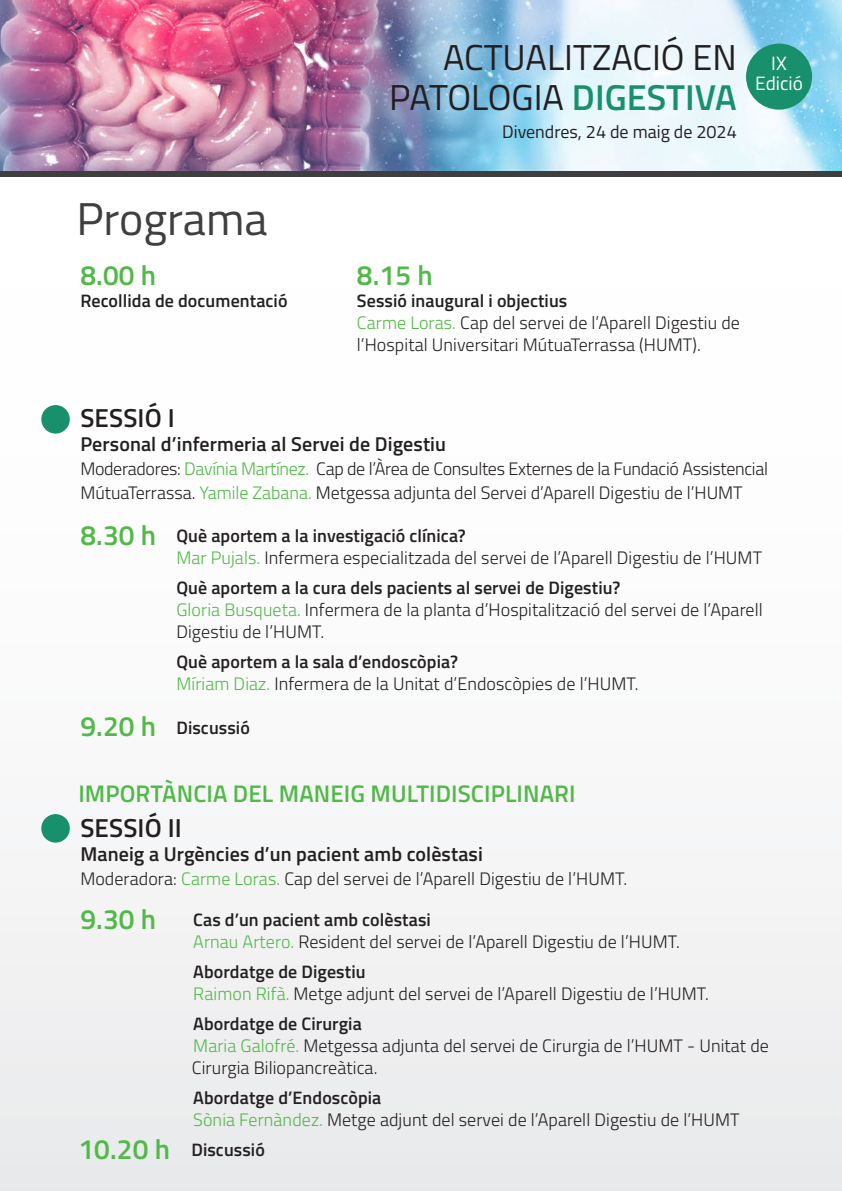
<style>
.page{position:relative;width:842px;height:1191px;background:#fff}
.page>*{position:absolute;margin:0;border:0;box-sizing:border-box;transform-origin:0 0}
.t1{font:46px "Titillium Web";color:#3f3f40}
.t2{font:36px/40px "Titillium Web";color:#231f20;text-align:right}
.t3{font:600 28px "Titillium Web";letter-spacing:.005em;color:#51b948}
.t4{font:600 26px "Titillium Web";letter-spacing:.005em;color:#231f20}
.t5{font:600 24px "Titillium Web";letter-spacing:.005em;color:#51b948}
.t6{font:600 20px "Titillium Web";letter-spacing:.005em;color:#231f20}
.t7{font:19.2px/20px "Titillium Web";color:#fff;text-align:center}
.t8{font:300 18px/22px "Titillium Web";letter-spacing:.005em;color:#231f20}
.t9{font:300 18px/24px "Titillium Web";letter-spacing:-.015em;color:#231f20}
.t10{font:600 18px "Titillium Web";letter-spacing:.005em;color:#231f20}
.t11{font:18px "Titillium Web";color:#231f20}
.s1{font-weight:600;color:#17906b}
.s2{font-weight:600}
.s3{color:#51b948}
</style>
<div class="page">
<div style="left:0;top:272px;width:842px;height:919px;background:linear-gradient(to right,#f7f7f7,#f7f7f7)"></div>
<img style="left:0;top:0;width:842px;height:172px">
<div style="left:746px;top:44px;width:66px;height:66px;background:#17906b;border-radius:50%"></div>
<div style="left:41px;top:405px;width:29px;height:28px;background:#17906b;border-radius:50%"></div>
<div style="left:41px;top:814px;width:29px;height:28px;background:#17906b;border-radius:50%"></div>
<div style="left:0;top:172px;width:842px;height:5px;background:#3f3f40"></div>
<h1 class="t1" style="left:76px;top:185px;width:193px">Programa</h1>
<h3 class="t3" style="left:80px;top:254px;width:77px">8.00 h</h3>
<p class="t10" style="left:80px;top:287px;width:209px">Recollida de documentació</p>
<h2 class="t2" style="left:389px;top:35px;width:349px">ACTUALITZACIÓ EN<br>PATOLOGIA <span class="s1">DIGESTIVA</span></h2>
<p class="t11" style="left:502px;top:119px;width:236px">Divendres, 24 de maig de 2024</p>
<p class="t7" style="left:755px;top:53px;width:49px">IX<br>Edició</p>
<h3 class="t3" style="left:357px;top:254px;width:77px">8.15 h</h3>
<p class="t8" style="left:357px;top:289px;width:384px"><span class="s2">Sessió inaugural i objectius<br></span><span class="s3">Carme Loras.</span> Cap del servei de l’Aparell Digestiu de l’Hospital Universitari MútuaTerrassa (HUMT).</p>
<h3 class="t4" style="left:80px;top:399px;width:96px">SESSIÓ I</h3>
<p class="t6" style="left:80px;top:429px;width:367px">Personal d’infermeria al Servei de Digestiu</p>
<p class="t9" style="left:80px;top:456px;width:689px">Moderadores: <span class="s3">Davínia Martínez.</span> Cap de l’Àrea de Consultes Externes de la Fundació Assistencial<br>MútuaTerrassa. <span class="s3">Yamile Zabana.</span> Metgessa adjunta del Servei d’Aparell Digestiu de l’HUMT</p>
<h3 class="t3" style="left:80px;top:514px;width:77px">8.30 h</h3>
<h3 class="t3" style="left:80px;top:705px;width:77px">9.20 h</h3>
<p class="t8" style="left:176px;top:524px;width:587px"><span class="s2">Què aportem a la investigació clínica?<br></span><span class="s3">Mar Pujals.</span> Infermera especialitzada del servei de l’Aparell Digestiu de l’HUMT</p>
<p class="t8" style="left:176px;top:576px;width:588px"><span class="s2">Què aportem a la cura dels pacients al servei de Digestiu?<br></span><span class="s3">Gloria Busqueta.</span> Infermera de la planta d’Hospitalització del servei de l’Aparell<br>Digestiu de l’HUMT.</p>
<p class="t8" style="left:176px;top:650px;width:464px"><span class="s2">Què aportem a la sala d’endoscòpia?<br></span><span class="s3">Míriam Diaz.</span> Infermera de la Unitat d’Endoscòpies de l’HUMT.</p>
<p class="t10" style="left:176px;top:714px;width:75px">Discussió</p>
<h3 class="t5" style="left:78px;top:775px;width:499px">IMPORTÀNCIA DEL MANEIG MULTIDISCIPLINARI</h3>
<h3 class="t4" style="left:80px;top:808px;width:103px">SESSIÓ II</h3>
<p class="t6" style="left:80px;top:838px;width:404px">Maneig a Urgències d’un pacient amb colèstasi</p>
<p class="t8" style="left:80px;top:866px;width:548px">Moderadora: <span class="s3">Carme Loras.</span> Cap del servei de l’Aparell Digestiu de l’HUMT.</p>
<h3 class="t3" style="left:80px;top:898px;width:77px">9.30 h</h3>
<h3 class="t3" style="left:78px;top:1128px;width:93px">10.20 h</h3>
<p class="t8" style="left:193px;top:907px;width:488px"><span class="s2">Cas d’un pacient amb colèstasi<br></span><span class="s3">Arnau Artero.</span> Resident del servei de l’Aparell Digestiu de l’HUMT.</p>
<p class="t8" style="left:193px;top:959px;width:517px"><span class="s2">Abordatge de Digestiu<br></span><span class="s3">Raimon Rifà.</span> Metge adjunt del servei de l’Aparell Digestiu de l’HUMT.</p>
<p class="t8" style="left:192px;top:1011px;width:578px"><span class="s2">Abordatge de Cirurgia<br></span><span class="s3">Maria Galofré.</span> Metgessa adjunta del servei de Cirurgia de l’HUMT - Unitat de<br>Cirurgia Biliopancreàtica.</p>
<p class="t8" style="left:193px;top:1085px;width:548px"><span class="s2">Abordatge d’Endoscòpia<br></span><span class="s3">Sònia Fernàndez.</span> Metge adjunt del servei de l’Aparell Digestiu de l’HUMT</p>
<p class="t10" style="left:191px;top:1136px;width:75px">Discussió</p>
</div>
